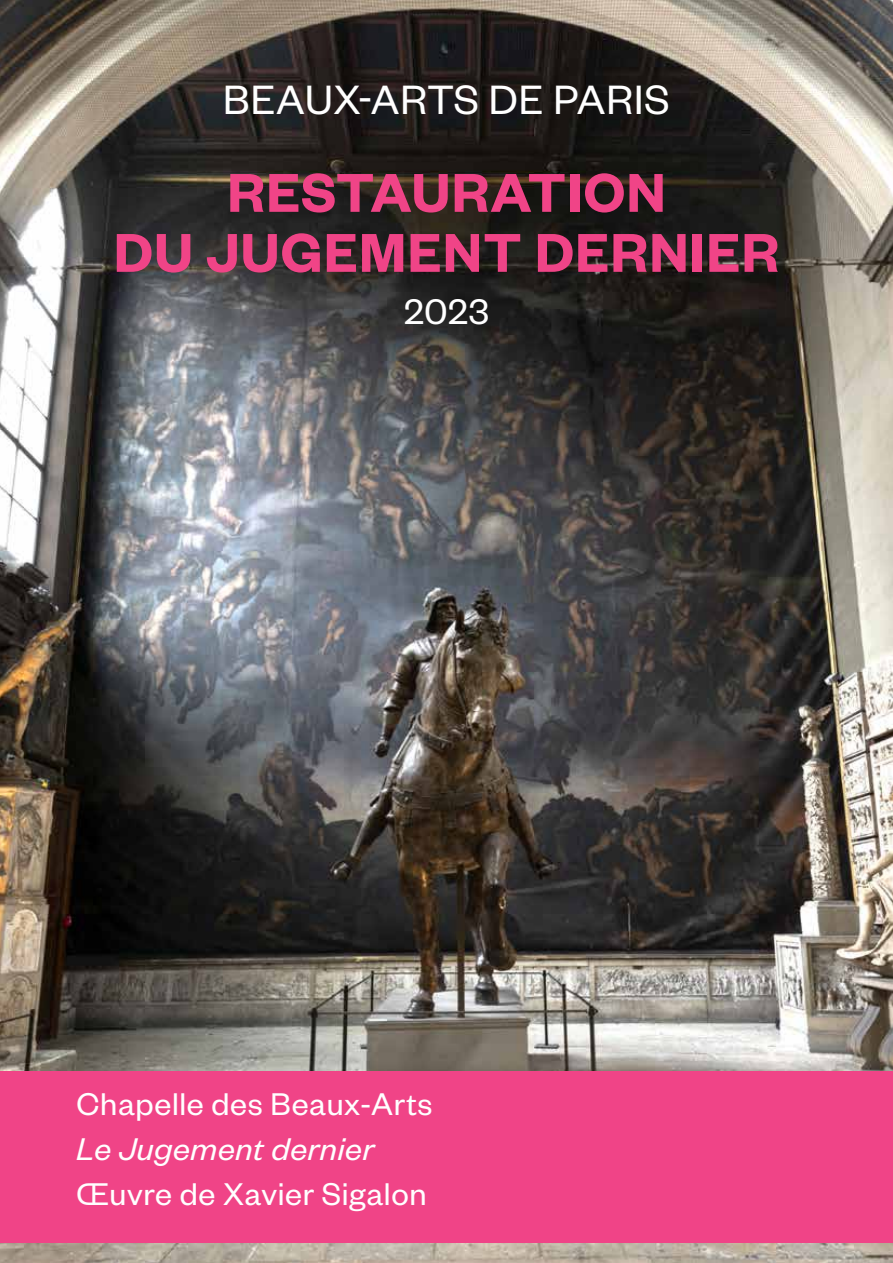
<style>
.page{position:relative;width:893px;height:1263px;background:#fff}
.page>*{position:absolute;margin:0;border:0;box-sizing:border-box;transform-origin:0 0}
.t1{font:600 60px/60px "Founders Grotesk";letter-spacing:.02em;color:#f04487;text-align:center}
.t2{font:45px "Founders Grotesk";letter-spacing:.02em;color:#fff}
.t3{font:39px "Founders Grotesk";color:#fff}
.t4{font:34.5px "Founders Grotesk";letter-spacing:.02em;color:#fff}
.t5{font:italic 34.5px "Founders Grotesk";letter-spacing:.02em;color:#fff}
</style>
<div class="page">
<img style="left:0;top:0;width:893px;height:1263px">
<div style="left:0;top:1071px;width:893px;height:171px;background:#f04487"></div>
<h2 class="t2" style="left:223px;top:72px;width:448px">BEAUX-ARTS DE PARIS</h2>
<h1 class="t1" style="left:114px;top:160px;width:667px">RESTAURATION<br>DU JUGEMENT DERNIER</h1>
<p class="t3" style="left:404px;top:288px;width:86px">2023</p>
<p class="t4" style="left:77px;top:1083px;width:357px">Chapelle des Beaux-Arts</p>
<p class="t5" style="left:77px;top:1128px;width:299px">Le Jugement dernier</p>
<p class="t4" style="left:77px;top:1173px;width:352px">Œuvre de Xavier Sigalon</p>
</div>
